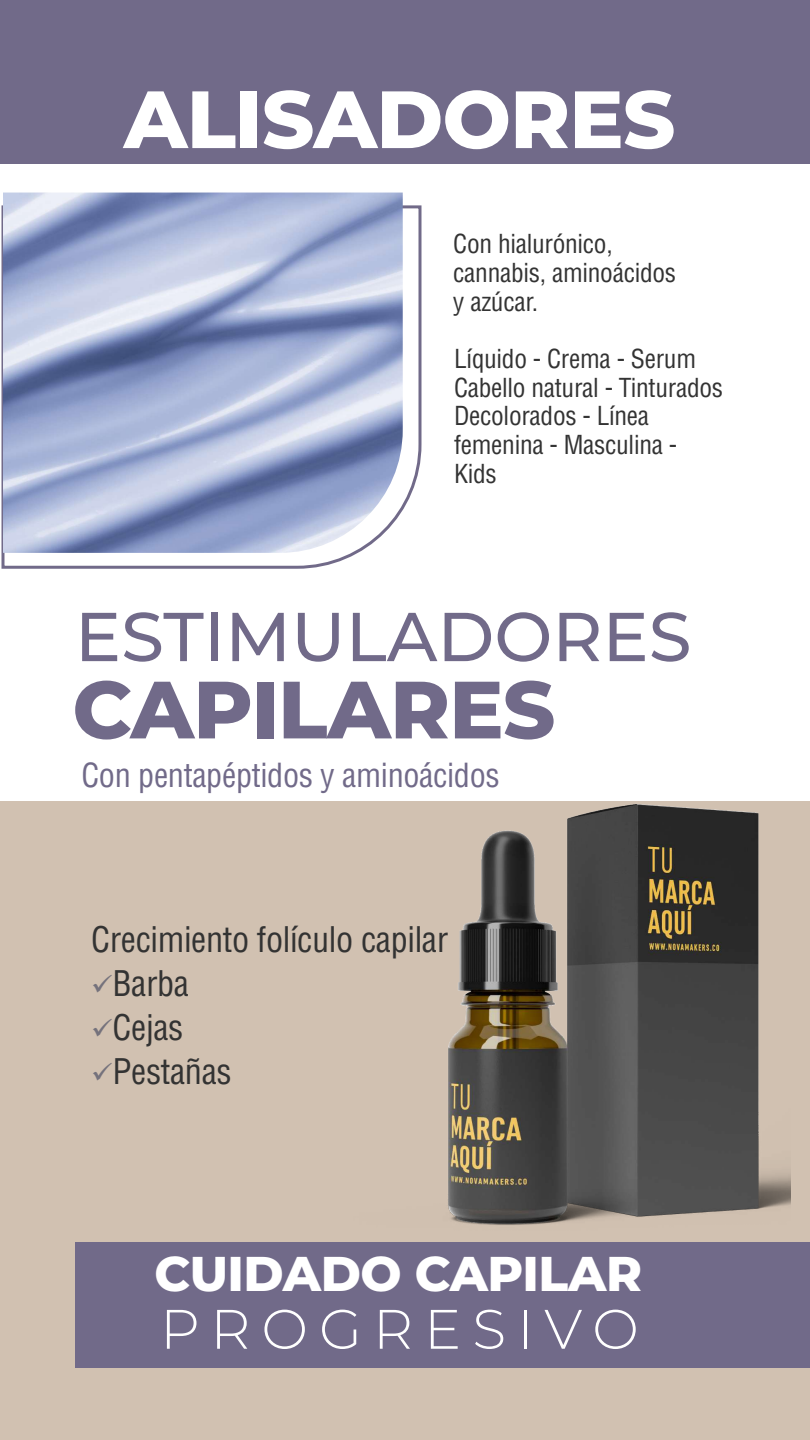
<style>
.page{position:relative;width:810px;height:1440px;background:#fff}
.page>*{position:absolute;margin:0;border:0;box-sizing:border-box;transform-origin:0 0}
.t1{font:800 81px "Montserrat";letter-spacing:-.01em;color:#fff}
.t2{font:800 81px "Montserrat";letter-spacing:-.01em;color:#716a89}
.t3{font:500 69px "Montserrat";color:#716a89}
.t4{font:300 55.5px "Montserrat";letter-spacing:.2em;color:#fff}
.t5{font:800 48.75px "Montserrat";letter-spacing:-.01em;color:#fff}
.t6{font:condensed 34.42px "Helvetica LT Std";letter-spacing:-.01em;color:#333}
.t7{font:condensed 32.4px "Helvetica LT Std";letter-spacing:-.01em;color:#716a89}
.t8{font:condensed 25.5px/28.7px "Helvetica LT Std";letter-spacing:-.01em;color:#333}
.s1{color:#75727c}
</style>
<div class="page">
<div style="left:0;top:0;width:810px;height:164px;background:#716a89"></div>
<div style="left:0;top:802px;width:810px;height:638px;background:#d1c1b1"></div>
<div style="left:75px;top:1242px;width:735px;height:125px;background:#716a89"></div>
<svg style="left:1px;top:205px;width:421px;height:364px"></svg>
<img style="left:350px;top:801px;width:440px;height:424px">
<img style="left:3px;top:193px;width:400px;height:360px">
<h1 class="t1" style="left:124px;top:60px;width:553px">ALISADORES</h1>
<p class="t8" style="left:453px;top:229px;width:224px;line-height:29.2px">Con hialurónico, cannabis, aminoácidos y azúcar.</p>
<p class="t8" style="left:454px;top:344px;width:271px">Líquido - Crema - Serum<br>Cabello natural - Tinturados<br>Decolorados - Línea femenina - Masculina -<br>Kids</p>
<h2 class="t3" style="left:75px;top:588px;width:618px">ESTIMULADORES</h2>
<h1 class="t2" style="left:72px;top:650px;width:484px">CAPILARES</h1>
<p class="t7" style="left:81px;top:755px;width:420px">Con pentapéptidos y aminoácidos</p>
<h3 class="t6" style="left:91px;top:918px;width:359px">Crecimiento folículo capilar</h3>
<h3 class="t6" style="left:91px;top:962px;width:100px"><span class="s1">✓</span>Barba</h3>
<h3 class="t6" style="left:91px;top:1006px;width:94px"><span class="s1">✓</span>Cejas</h3>
<h3 class="t6" style="left:91px;top:1050px;width:142px"><span class="s1">✓</span>Pestañas</h3>
<h3 class="t5" style="left:155px;top:1238px;width:489px">CUIDADO CAPILAR</h3>
<h3 class="t4" style="left:160px;top:1291px;width:480px">PROGRESIVO</h3>
</div>
